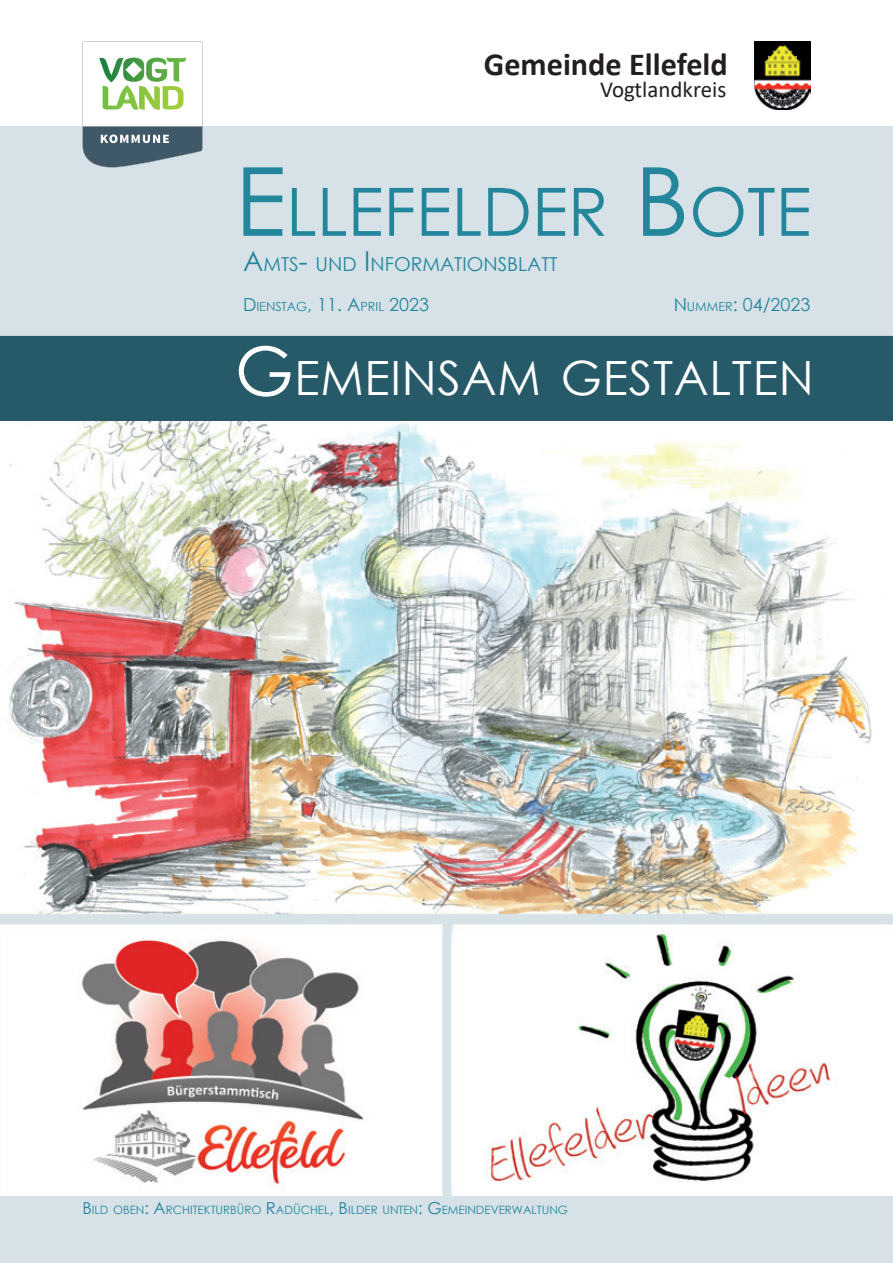
<style>
.page{position:relative;width:893px;height:1263px;background:#fff}
.page>*{position:absolute;margin:0;border:0;box-sizing:border-box;transform-origin:0 0}
.t1{font:66.75px "Century Gothic";color:#23869b}
.t2{font:47.25px "Century Gothic";letter-spacing:.015em;color:#fff}
.t3{font:700 32.25px "Calibri";color:#231f20}
.t4{font:22.95px "Calibri";color:#231f20}
.t5{font:19.2px "Century Gothic";color:#23869b}
.t6{font:18px "Century Gothic";color:#23869b}
.t7{font:12.6px "Century Gothic";color:#23869b}
.t8{font:11.55px "Century Gothic";color:#23869b}
.s1{font-size:95.25px}
.s2{font-size:27.45px}
.s3{font-size:18px}
.s4{font-size:12.6px}
.s5{font-size:67.5px}
.s6{font-size:16.5px}
</style>
<div class="page">
<div style="left:0;top:127px;width:893px;height:1136px;background:#d7e2e8"></div>
<hr style="left:0;top:126px;width:893px;height:2px;background:#d7e2e8">
<img style="left:754px;top:41px;width:56px;height:68px">
<svg style="left:83px;top:41px;width:120px;height:127px"></svg>
<div style="left:0;top:337px;width:893px;height:83px;background:#275a68"></div>
<hr style="left:0;top:336px;width:893px;height:1px;background:#275a68">
<hr style="left:0;top:419px;width:893px;height:2px;background:#275a68">
<img style="left:0;top:421px;width:893px;height:774px">
<h3 class="t3" style="left:484px;top:41px;width:245px">Gemeinde Ellefeld</h3>
<h3 class="t4" style="left:600px;top:73px;width:128px">Vogtlandkreis</h3>
<h1 class="t1" style="left:235px;top:165px;width:578px"><span class="s1">E</span>LLEFELDER <span class="s1">B</span>OTE</h1>
<h3 class="t5" style="left:243px;top:250px;width:316px"><span class="s2">A</span>MTS<span class="s2">-</span> UND <span class="s2">I</span>NFORMATIONSBLATT</h3>
<p class="t7" style="left:243px;top:298px;width:188px"><span class="s3">D</span>IENSTAG<span class="s3">, 11. A</span>PRIL <span class="s3">2023</span></p>
<h3 class="t6" style="left:674px;top:292px;width:138px">N<span class="s4">UMMER</span>: 04/2023</h3>
<h2 class="t2" style="left:235px;top:345px;width:580px"><span class="s5">G</span>EMEINSAM GESTALTEN</h2>
<p class="t8" style="left:82px;top:1202px;width:487px"><span class="s6">B</span>ILD OBEN<span class="s6">: A</span>RCHITEKTURBÜRO <span class="s6">R</span>ADÜCHEL<span class="s6">, B</span>ILDER UNTEN<span class="s6">: G</span>EMEINDEVERWALTUNG</p>
</div>
